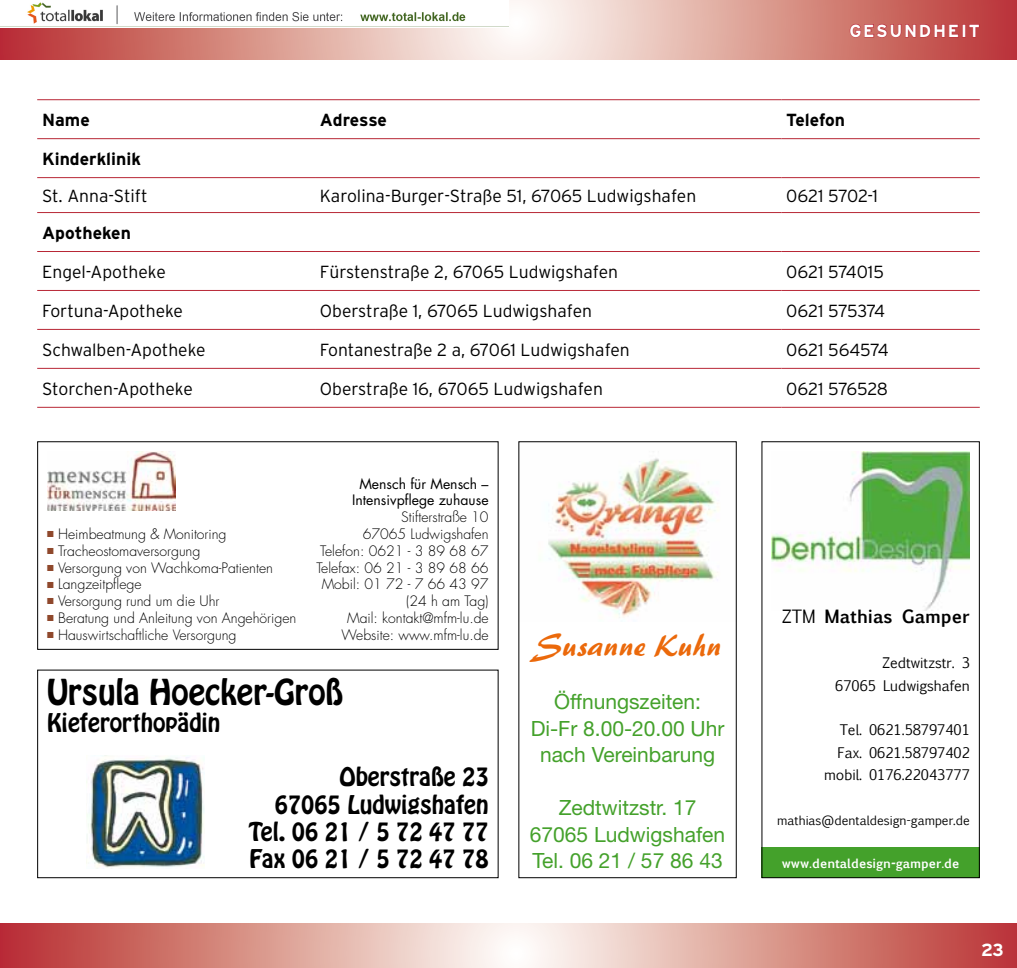
<style>
.page{position:relative;width:1017px;height:968px;background:#fff}
.page>*{position:absolute;margin:0;border:0;box-sizing:border-box;transform-origin:0 0}
.t1{font:31.5px "Hobo";color:#000}
.t2{font:31.5px "Palette BQ";color:#eb690b}
.t3{font:22.75px/27.3px "Hobo";color:#000;text-align:right}
.t4{font:21px/26.4px "Helvetica Neue";color:#44a12b;text-align:center}
.t5{font:300 17.5px "Interstate";color:#000}
.t6{font:700 17.5px "Interstate";color:#000}
.t7{font:700 17.5px "Euphemia UCAS";color:#000}
.t8{font:700 17.5px "Interstate";letter-spacing:.1em;color:#fff}
.t9{font:300 17.5px "Interstate";letter-spacing:-.02em;color:#000}
.t10{font:300 14px/16.8px "Futura";color:#000;text-align:right}
.t11{font:14px/22.4px "Euphemia UCAS";color:#000;text-align:right}
.t12{font:14px/16.8px "Futura";color:#000;text-align:center}
.t13{font:12.25px "Euphemia UCAS";color:#000}
.t14{font:700 12.25px "Euphemia UCAS";color:#fff}
.s1{color:#8f482c}
.s2{font-weight:400}
</style>
<div class="page">
<svg style="left:0;top:0;width:1017px;height:60px;background:#dc9c95"></svg>
<svg style="left:0;top:923px;width:1017px;height:44px;background:#da9891"></svg>
<svg style="left:849px;top:23px;width:110px;height:15px;background:#c24e4e"></svg>
<div style="left:962px;top:24px;width:4px;height:13px;border:1px solid #b82736"></div>
<svg style="left:968px;top:24px;width:12px;height:14px"></svg>
<img style="left:47px;top:451px;width:129px;height:59px">
<img style="left:86px;top:755px;width:119px;height:113px">
<div style="left:37px;top:669px;width:462px;height:209px;border:1px solid #000"></div>
<img style="left:548px;top:458px;width:171px;height:160px">
<div style="left:518px;top:441px;width:219px;height:437px;border:1px solid #000"></div>
<div style="left:761px;top:847px;width:219px;height:31px;background:#44a12b"></div>
<img style="left:771px;top:451px;width:199px;height:159px">
<div style="left:761px;top:441px;width:219px;height:437px;border:1px solid #000"></div>
<hr style="left:37px;top:99px;width:278px;height:1px;background:#b82736">
<hr style="left:315px;top:99px;width:466px;height:1px;background:#b82736">
<hr style="left:781px;top:99px;width:199px;height:1px;background:#b82736">
<hr style="left:37px;top:138px;width:278px;height:1px;background:#b82736">
<hr style="left:315px;top:138px;width:466px;height:1px;background:#b82736">
<hr style="left:781px;top:138px;width:199px;height:1px;background:#b82736">
<hr style="left:37px;top:177px;width:278px;height:1px;background:#b82736">
<hr style="left:315px;top:177px;width:466px;height:1px;background:#b82736">
<hr style="left:781px;top:177px;width:199px;height:1px;background:#b82736">
<hr style="left:37px;top:212px;width:278px;height:1px;background:#b82736">
<hr style="left:315px;top:212px;width:466px;height:1px;background:#b82736">
<hr style="left:781px;top:212px;width:199px;height:1px;background:#b82736">
<hr style="left:37px;top:251px;width:278px;height:1px;background:#b82736">
<hr style="left:315px;top:251px;width:466px;height:1px;background:#b82736">
<hr style="left:781px;top:251px;width:199px;height:1px;background:#b82736">
<hr style="left:37px;top:290px;width:278px;height:1px;background:#b82736">
<hr style="left:315px;top:290px;width:466px;height:1px;background:#b82736">
<hr style="left:781px;top:290px;width:199px;height:1px;background:#b82736">
<hr style="left:37px;top:329px;width:278px;height:1px;background:#b82736">
<hr style="left:315px;top:329px;width:466px;height:1px;background:#b82736">
<hr style="left:781px;top:329px;width:199px;height:1px;background:#b82736">
<hr style="left:37px;top:368px;width:278px;height:1px;background:#b82736">
<hr style="left:315px;top:368px;width:466px;height:1px;background:#b82736">
<hr style="left:781px;top:368px;width:199px;height:1px;background:#b82736">
<hr style="left:37px;top:407px;width:278px;height:1px;background:#b82736">
<hr style="left:315px;top:407px;width:466px;height:1px;background:#b82736">
<hr style="left:781px;top:407px;width:199px;height:1px;background:#b82736">
<img style="left:0;top:0;width:508px;height:27px">
<p class="t8" style="left:849px;top:21px;width:132px">Gesundheit</p>
<p class="t6" style="left:42px;top:110px;width:49px">Name</p>
<p class="t6" style="left:320px;top:110px;width:68px">Adresse</p>
<p class="t6" style="left:786px;top:110px;width:60px">Telefon</p>
<p class="t6" style="left:42px;top:149px;width:100px">Kinderklinik</p>
<p class="t5" style="left:42px;top:186px;width:107px">St. Anna-Stift</p>
<p class="t5" style="left:320px;top:186px;width:378px">Karolina-Burger-Straße 51, 67065 Ludwigshafen</p>
<p class="t5" style="left:786px;top:186px;width:93px">0621 5702-1</p>
<p class="t6" style="left:42px;top:223px;width:90px">Apotheken</p>
<p class="t5" style="left:42px;top:262px;width:125px">Engel-Apotheke</p>
<p class="t5" style="left:320px;top:262px;width:300px">Fürstenstraße 2, 67065 Ludwigshafen</p>
<p class="t5" style="left:786px;top:262px;width:99px">0621 574015</p>
<p class="t5" style="left:42px;top:301px;width:142px">Fortuna-Apotheke</p>
<p class="t5" style="left:320px;top:301px;width:274px">Oberstraße 1, 67065 Ludwigshafen</p>
<p class="t9" style="left:786px;top:301px;width:100px">0621 575374</p>
<p class="t5" style="left:42px;top:340px;width:165px">Schwalben-Apotheke</p>
<p class="t5" style="left:320px;top:340px;width:311px">Fontanestraße 2 a, 67061 Ludwigshafen</p>
<p class="t5" style="left:786px;top:340px;width:104px">0621 564574</p>
<p class="t5" style="left:42px;top:379px;width:152px">Storchen-Apotheke</p>
<p class="t5" style="left:320px;top:379px;width:284px">Oberstraße 16, 67065 Ludwigshafen</p>
<p class="t5" style="left:786px;top:379px;width:103px">0621 576528</p>
<p class="t12" style="left:352px;top:474px;width:138px">Mensch für Mensch –<br>Intensivpflege zuhause</p>
<p class="t10" style="left:316px;top:508px;width:174px">Stifterstraße 10<br>67065 Ludwigshafen<br>Telefon: 0621 - 3 89 68 67<br>Telefax: 06 21 - 3 89 68 66<br>Mobil: 01 72 - 7 66 43 97 (24 h am Tag)<br>Mail: kontakt@mfm-lu.de<br>Website: www.mfm-lu.de</p>
<h1 class="t1" style="left:47px;top:670px;width:297px">Ursula Hoecker-Groß</h1>
<h2 class="t3" style="left:47px;top:709px;width:175px">Kieferorthopädin</h2>
<h2 class="t3" style="left:249px;top:762px;width:241px">Oberstraße 23<br>67065 Ludwigshafen<br>Tel. 06 21 / 5 72 47 77<br>Fax 06 21 / 5 72 47 78</h2>
<p class="t10" style="left:47px;top:525px;width:181px"><span class="s1">■</span> Heimbeatmung &amp; Monitoring</p>
<p class="t10" style="left:47px;top:542px;width:155px"><span class="s1">■</span> Tracheostomaversorgung</p>
<p class="t10" style="left:47px;top:559px;width:227px"><span class="s1">■</span> Versorgung von Wachkoma-Patienten</p>
<p class="t10" style="left:47px;top:576px;width:96px"><span class="s1">■</span> Langzeitpflege</p>
<p class="t10" style="left:47px;top:592px;width:174px"><span class="s1">■</span> Versorgung rund um die Uhr</p>
<p class="t10" style="left:47px;top:609px;width:251px"><span class="s1">■</span> Beratung und Anleitung von Angehörigen</p>
<p class="t10" style="left:47px;top:626px;width:191px"><span class="s1">■</span> Hauswirtschaftliche Versorgung</p>
<h1 class="t2" style="left:534px;top:627px;width:189px">Susanne Kuhn</h1>
<h3 class="t4" style="left:531px;top:688px;width:195px">Öffnungszeiten:<br>Di-Fr 8.00-20.00 Uhr nach Vereinbarung</h3>
<h3 class="t4" style="left:530px;top:794px;width:197px">Zedtwitzstr. 17<br>67065 Ludwigshafen<br>Tel. 06 21 / 57 86 43</h3>
<p class="t7" style="left:782px;top:603px;width:189px"><span class="s2">ZTM</span> Mathias Gamper</p>
<p class="t11" style="left:835px;top:651px;width:136px">Zedtwitzstr. 3<br>67065 Ludwigshafen</p>
<p class="t11" style="left:824px;top:718px;width:147px">Tel. 0621.58797401<br>Fax. 0621.58797402 mobil. 0176.22043777</p>
<p class="t13" style="left:777px;top:811px;width:194px">mathias@dentaldesign-gamper.de</p>
<p class="t14" style="left:782px;top:854px;width:179px">www.dentaldesign-gamper.de</p>
<p class="t8" style="left:981px;top:939px;width:24px">23</p>
</div>
